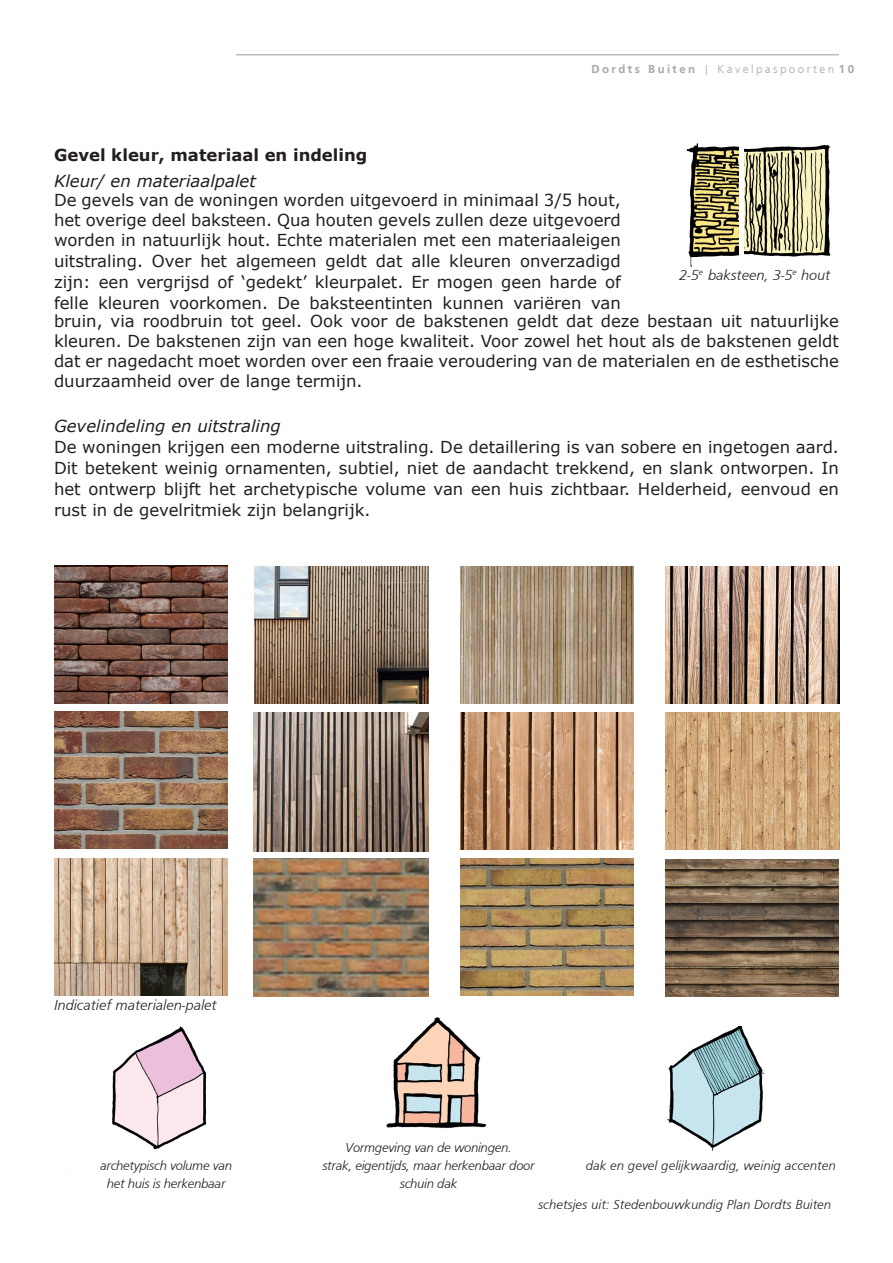
<style>
.page{position:relative;width:893px;height:1263px;background:#fff}
.page>*{position:absolute;margin:0;border:0;box-sizing:border-box;transform-origin:0 0}
.Inhoudsopgave_Paragrafen{font:16.5px/20.5px "Verdana";color:#231f20;text-align:justify}
.Kop{font:700 16.5px "Verdana";color:#231f20}
.Inhoudsopgave_Paragrafen-2{font:italic 16.5px "Verdana";color:#231f20}
.Kop-2{font:italic 16.5px "Verdana";color:#231f20}
.onderschrift{font:italic 300 15px "Atelier Dutch";color:#231f20}
.Legenda_light_italic{font:italic 300 13.5px/18px "Atelier Dutch";letter-spacing:-.02em;color:#231f20;text-align:center}
.onderschrift-2{font:italic 300 13.5px "Atelier Dutch";color:#231f20}
.Legenda_light_italic-2{font:italic 300 13.5px "Atelier Dutch";color:#231f20}
.t1{font:300 12px "Atelier Dutch";letter-spacing:.2em;color:#a8a9ad}
.s1{font-weight:700}
</style>
<div class="page">
<hr style="left:236px;top:54px;width:603px;height:2px;background:#231f20">
<img style="left:745px;top:144px;width:86px;height:113px">
<img style="left:686px;top:143px;width:52px;height:124px">
<img style="left:666px;top:859px;width:173px;height:137px">
<img style="left:666px;top:713px;width:173px;height:137px">
<img style="left:54px;top:859px;width:174px;height:137px">
<img style="left:666px;top:567px;width:173px;height:137px">
<img style="left:54px;top:711px;width:174px;height:138px">
<img style="left:54px;top:565px;width:174px;height:139px">
<img style="left:254px;top:713px;width:175px;height:138px">
<img style="left:460px;top:713px;width:174px;height:136px">
<img style="left:254px;top:567px;width:175px;height:137px">
<img style="left:460px;top:567px;width:174px;height:137px">
<img style="left:254px;top:859px;width:175px;height:137px">
<img style="left:460px;top:859px;width:174px;height:136px">
<img style="left:112px;top:1026px;width:95px;height:124px">
<img style="left:386px;top:1017px;width:101px;height:112px">
<img style="left:667px;top:1026px;width:98px;height:125px">
<p class="t1" style="left:591px;top:62px;width:264px"><span class="s1">Dordts Buiten</span> | Kavelpaspoorten <span class="s1">10</span></p>
<p class="Kop" style="left:54px;top:144px;width:315px">Gevel kleur, materiaal en indeling</p>
<p class="Kop-2" style="left:54px;top:169px;width:203px">Kleur/ en materiaalpalet</p>
<p class="Inhoudsopgave_Paragrafen" style="left:54px;top:190px;width:568px">De gevels van de woningen worden uitgevoerd in minimaal 3/5 hout, het overige deel baksteen. Qua houten gevels zullen deze uitgevoerd worden in natuurlijk hout. Echte materialen met een materiaaleigen uitstraling. Over het algemeen geldt dat alle kleuren onverzadigd zijn: een vergrijsd of ‘gedekt’ kleurpalet. Er mogen geen harde of felle kleuren voorkomen. De baksteentinten kunnen variëren van</p>
<p class="onderschrift" style="left:679px;top:267px;width:152px">2-5<sup>e</sup> baksteen, 3-5<sup>e</sup> hout</p>
<p class="Inhoudsopgave_Paragrafen" style="left:54px;top:311px;width:786px;line-height:19.8px">bruin, via roodbruin tot geel. Ook voor de bakstenen geldt dat deze bestaan uit natuurlijke kleuren. De bakstenen zijn van een hoge kwaliteit. Voor zowel het hout als de bakstenen geldt dat er nagedacht moet worden over een fraaie veroudering van de materialen en de esthetische duurzaamheid over de lange termijn.</p>
<p class="Inhoudsopgave_Paragrafen-2" style="left:54px;top:414px;width:228px">Gevelindeling en uitstraling</p>
<p class="Inhoudsopgave_Paragrafen" style="left:54px;top:436px;width:786px;line-height:21px">De woningen krijgen een moderne uitstraling. De detaillering is van sobere en ingetogen aard.<br>Dit betekent weinig ornamenten, subtiel, niet de aandacht trekkend, en slank ontworpen. In het ontwerp blijft het archetypische volume van een huis zichtbaar. Helderheid, eenvoud en rust in de gevelritmiek zijn belangrijk.</p>
<p class="onderschrift" style="left:54px;top:996px;width:164px">Indicatief materialen-palet</p>
<p class="Legenda_light_italic" style="left:100px;top:1156px;width:134px">archetypisch volume van</p>
<p class="Legenda_light_italic" style="left:107px;top:1174px;width:120px">het huis is herkenbaar</p>
<p class="Legenda_light_italic" style="left:345px;top:1138px;width:168px">Vormgeving van de woningen.</p>
<p class="Legenda_light_italic" style="left:322px;top:1156px;width:214px">strak, eigentijds, maar herkenbaar door schuin dak</p>
<p class="Legenda_light_italic-2" style="left:586px;top:1158px;width:251px">dak en gevel gelijkwaardig, weinig accenten</p>
<p class="onderschrift-2" style="left:538px;top:1197px;width:295px">schetsjes uit: Stedenbouwkundig Plan Dordts Buiten</p>
</div>
